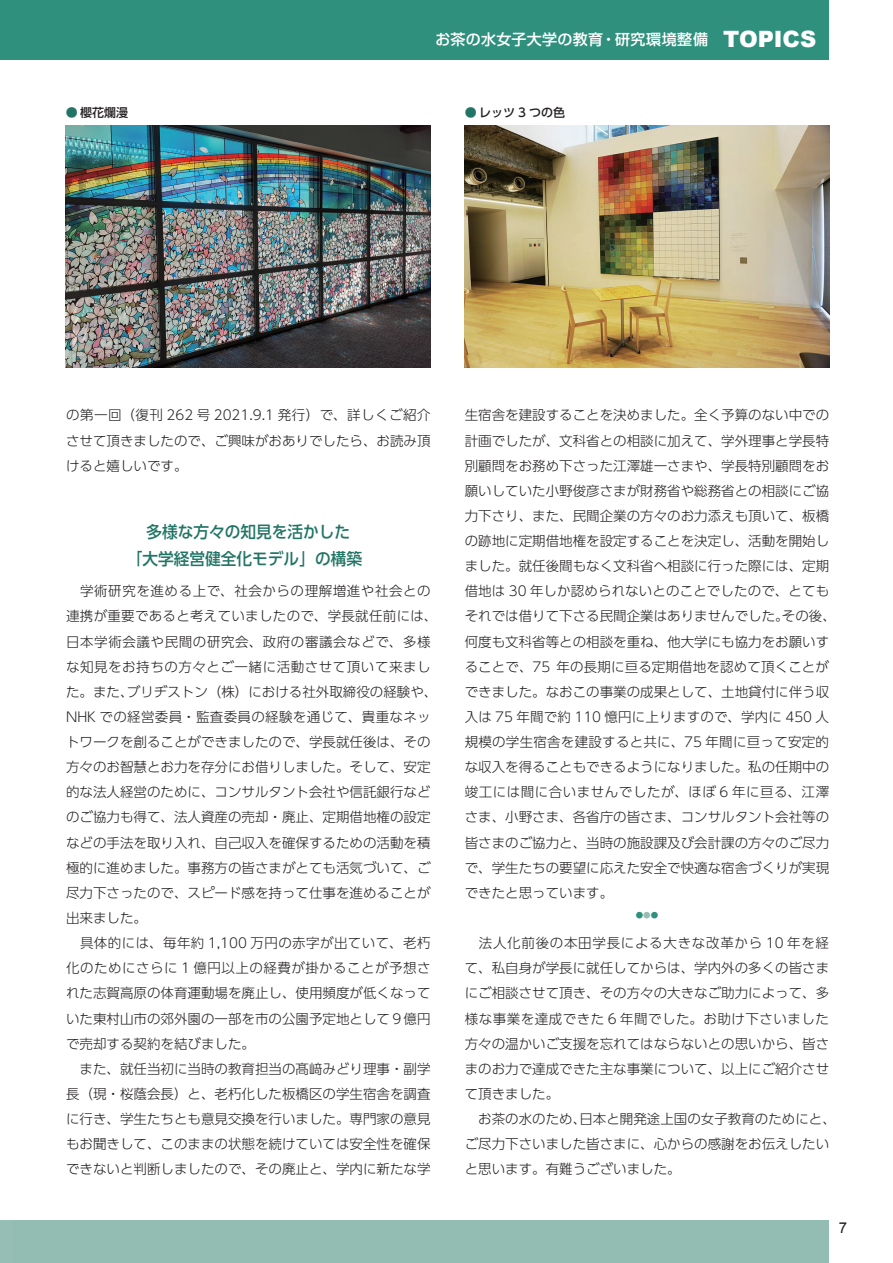
<style>
.page{position:relative;width:893px;height:1263px;background:#fff}
.page>*{position:absolute;margin:0;border:0;box-sizing:border-box;transform-origin:0 0}
.P2-4_小見出し{font:500 16.5px "UD Shin Go Pro";color:#227565;scale:.95 1}
.t1{font:500 15px "Shin Go Pro";letter-spacing:.025em;color:#fff}
.t2{font:15px "Arial";color:#231f20}
.body{font:300 13.5px/25.2px "UD Shin Go Pro";color:#231f20;text-align:justify}
.t3{font:500 12px "UD Shin Go Pro";color:#231f20}
.body-2{font:300 7.5px "UD Shin Go Pro";color:#2f907d}
.s1{font-family:"Arial";font-weight:900;font-size:22.5px}
.s2{color:#227565}
.s3{color:#97beb4}
</style>
<div class="page">
<div style="left:0;top:0;width:829px;height:60px;background:#2f907d"></div>
<div style="left:0;top:1220px;width:829px;height:43px;background:#93bcb2"></div>
<div style="left:0;top:1220px;width:13px;height:43px;background:#97beb4"></div>
<img style="left:66px;top:125px;width:364px;height:243px">
<img style="left:465px;top:125px;width:364px;height:243px">
<p class="t1" style="left:436px;top:27px;width:382px">お茶の水女子大学の教育・研究環境整備　<span class="s1">TOPICS</span></p>
<p class="t3" style="left:66px;top:103px;width:64px"><span class="s2">●</span> 櫻花爛漫</p>
<p class="t3" style="left:465px;top:103px;width:102px"><span class="s2">●</span> レッツ 3 つの色</p>
<p class="body" style="left:66px;top:402px;width:366px">の第一回（復刊 262 号 2021.9.1 発行）で、詳しくご紹介させて頂きましたので、ご興味がおありでしたら、お読み頂けると嬉しいです。</p>
<p class="P2-4_小見出し" style="left:146px;top:518px;width:216px">多様な方々の知見を活かした</p>
<p class="P2-4_小見出し" style="left:127px;top:545px;width:249px">「大学経営健全化モデル」の構築</p>
<p class="body" style="left:66px;top:578px;width:373px;text-align:left">　学術研究を進める上で、社会からの理解増進や社会との連携が重要であると考えていましたので、学長就任前には、日本学術会議や民間の研究会、政府の審議会などで、多様な知見をお持ちの方々とご一緒に活動させて頂いて来ました。また、ブリヂストン（株）における社外取締役の経験や、<br>NHK での経営委員・監査委員の経験を通じて、貴重なネットワークを創ることができましたので、学長就任後は、その方々のお智慧とお力を存分にお借りしました。そして、安定的な法人経営のために、コンサルタント会社や信託銀行などのご協力も得て、法人資産の売却・廃止、定期借地権の設定などの手法を取り入れ、自己収入を確保するための活動を積極的に進めました。事務方の皆さまがとても活気づいて、ご尽力下さったので、スピード感を持って仕事を進めることが出来ました。</p>
<p class="body" style="left:66px;top:930px;width:366px">　具体的には、毎年約 1,100 万円の赤字が出ていて、老朽化のためにさらに 1 億円以上の経費が掛かることが予想された志賀高原の体育運動場を廃止し、使用頻度が低くなっていた東村山市の郊外園の一部を市の公園予定地として９億円で売却する契約を結びました。</p>
<p class="body" style="left:66px;top:1055px;width:366px">　また、就任当初に当時の教育担当の髙﨑みどり理事・副学長（現・桜蔭会長）と、老朽化した板橋区の学生宿舎を調査に行き、学生たちとも意見交換を行いました。専門家の意見もお聞きして、このままの状態を続けていては安全性を確保できないと判断しましたので、その廃止と、学内に新たな学</p>
<p class="body" style="left:465px;top:402px;width:373px;text-align:left">生宿舎を建設することを決めました。全く予算のない中での計画でしたが、文科省との相談に加えて、学外理事と学長特別顧問をお務め下さった江澤雄一さまや、学長特別顧問をお願いしていた小野俊彦さまが財務省や総務省との相談にご協力下さり、また、民間企業の方々のお力添えも頂いて、板橋の跡地に定期借地権を設定することを決定し、活動を開始しました。就任後間もなく文科省へ相談に行った際には、定期借地は 30 年しか認められないとのことでしたので、とてもそれでは借りて下さる民間企業はありませんでした。その後、何度も文科省等との相談を重ね、他大学にも協力をお願いすることで、75 年の長期に亘る定期借地を認めて頂くことができました。なおこの事業の成果として、土地貸付に伴う収入は 75 年間で約 110 憶円に上りますので、学内に 450 人規模の学生宿舎を建設すると共に、75 年間に亘って安定的な収入を得ることもできるようになりました。私の任期中の竣工には間に合いませんでしたが、ほぼ 6 年に亘る、江澤さま、小野さま、各省庁の皆さま、コンサルタント会社等の皆さまのご協力と、当時の施設課及び会計課の方々のご尽力で、学生たちの要望に応えた安全で快適な宿舎づくりが実現できたと思っています。</p>
<p class="body-2" style="left:636px;top:909px;width:24px">●<span class="s3">●</span>●</p>
<p class="body" style="left:465px;top:930px;width:366px">　法人化前後の本田学長による大きな改革から 10 年を経て、私自身が学長に就任してからは、学内外の多くの皆さまにご相談させて頂き、その方々の大きなご助力によって、多様な事業を達成できた 6 年間でした。お助け下さいました方々の温かいご支援を忘れてはならないとの思いから、皆さまのお力で達成できた主な事業について、以上にご紹介させて頂きました。</p>
<p class="body" style="left:465px;top:1106px;width:373px;text-align:left">　お茶の水のため、日本と開発途上国の女子教育のためにと、ご尽力下さいました皆さまに、心からの感謝をお伝えしたいと思います。有難うございました。</p>
<p class="t2" style="left:839px;top:1218px;width:10px">7</p>
</div>
